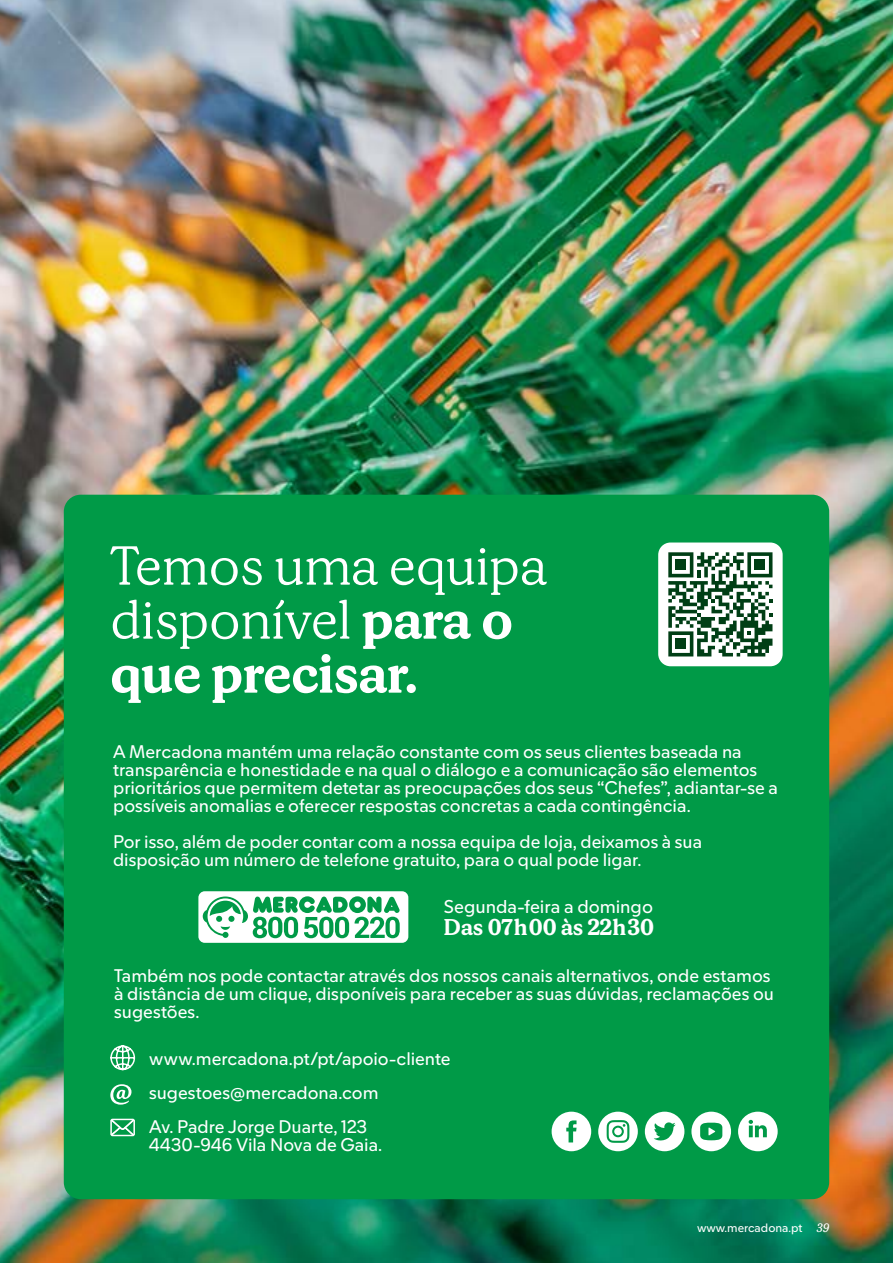
<style>
.page{position:relative;width:893px;height:1263px;background:#fff}
.page>*{position:absolute;margin:0;border:0;box-sizing:border-box;transform-origin:0 0}
.t1{font:300 54px/54px "Mercadona Serif";color:#fff}
.t2{font:700 22.5px "Mercadona Serif";color:#fff}
.t3{font:18.3px "Mercadona Sans";color:#fff}
.t4{font:18px/18px "Mercadona Sans";color:#fff}
.t5{font:12px "Mercadona Sans";color:#fff}
.s1{font-weight:700}
.s2{font-family:"Mercadona Serif";font-style:italic}
</style>
<div class="page">
<img style="left:0;top:0;width:893px;height:1263px">
<div style="left:64px;top:495px;width:765px;height:704px;background:#009a47;border-radius:17px"></div>
<div style="left:198px;top:891px;width:210px;height:52px;background:#fff;border-radius:6px"></div>
<svg style="left:203px;top:896px;width:197px;height:42px"></svg>
<svg style="left:645px;top:1112px;width:39px;height:39px"></svg>
<svg style="left:552px;top:1112px;width:39px;height:39px"></svg>
<svg style="left:691px;top:1112px;width:40px;height:39px"></svg>
<svg style="left:738px;top:1112px;width:40px;height:39px"></svg>
<svg style="left:598px;top:1112px;width:40px;height:39px"></svg>
<svg style="left:110px;top:1119px;width:25px;height:17px"></svg>
<svg style="left:110px;top:1084px;width:21px;height:20px"></svg>
<svg style="left:110px;top:1045px;width:26px;height:26px"></svg>
<div style="left:658px;top:542px;width:125px;height:124px;background:#fff;border-radius:12px"></div>
<svg style="left:668px;top:552px;width:104px;height:104px"></svg>
<div style="left:755px;top:559px;width:10px;height:11px;background:#003e15"></div>
<div style="left:675px;top:639px;width:11px;height:10px;background:#003e15"></div>
<div style="left:675px;top:559px;width:11px;height:11px;background:#003e15"></div>
<h1 class="t1" style="left:110px;top:535px;width:438px">Temos uma equipa disponível <span class="s1">para o que precisar.</span></h1>
<p class="t4" style="left:113px;top:741px;width:666px">A Mercadona mantém uma relação constante com os seus clientes baseada na transparência e honestidade e na qual o diálogo e a comunicação são elementos prioritários que permitem detetar as preocupações dos seus “Chefes”, adiantar-se a possíveis anomalias e oferecer respostas concretas a cada contingência.</p>
<p class="t4" style="left:113px;top:831px;width:590px">Por isso, além de poder contar com a nossa equipa de loja, deixamos à sua disposição um número de telefone gratuito, para o qual pode ligar.</p>
<p class="t3" style="left:444px;top:894px;width:211px">Segunda-feira a domingo</p>
<p class="t2" style="left:444px;top:910px;width:212px">Das 07h00 às 22h30</p>
<p class="t4" style="left:114px;top:966px;width:661px">Também nos pode contactar através dos nossos canais alternativos, onde estamos à distância de um clique, disponíveis para receber as suas dúvidas, reclamações ou sugestões.</p>
<p class="t4" style="left:149px;top:1048px;width:303px">www.mercadona.pt/pt/apoio-cliente</p>
<p class="t4" style="left:149px;top:1083px;width:231px">sugestoes@mercadona.com</p>
<p class="t4" style="left:149px;top:1117px;width:235px">Av. Padre Jorge Duarte, 123<br>4430-946 Vila Nova de Gaia.</p>
<p class="t5" style="left:697px;top:1219px;width:134px">www.mercadona.pt <span class="s2">39</span></p>
</div>
